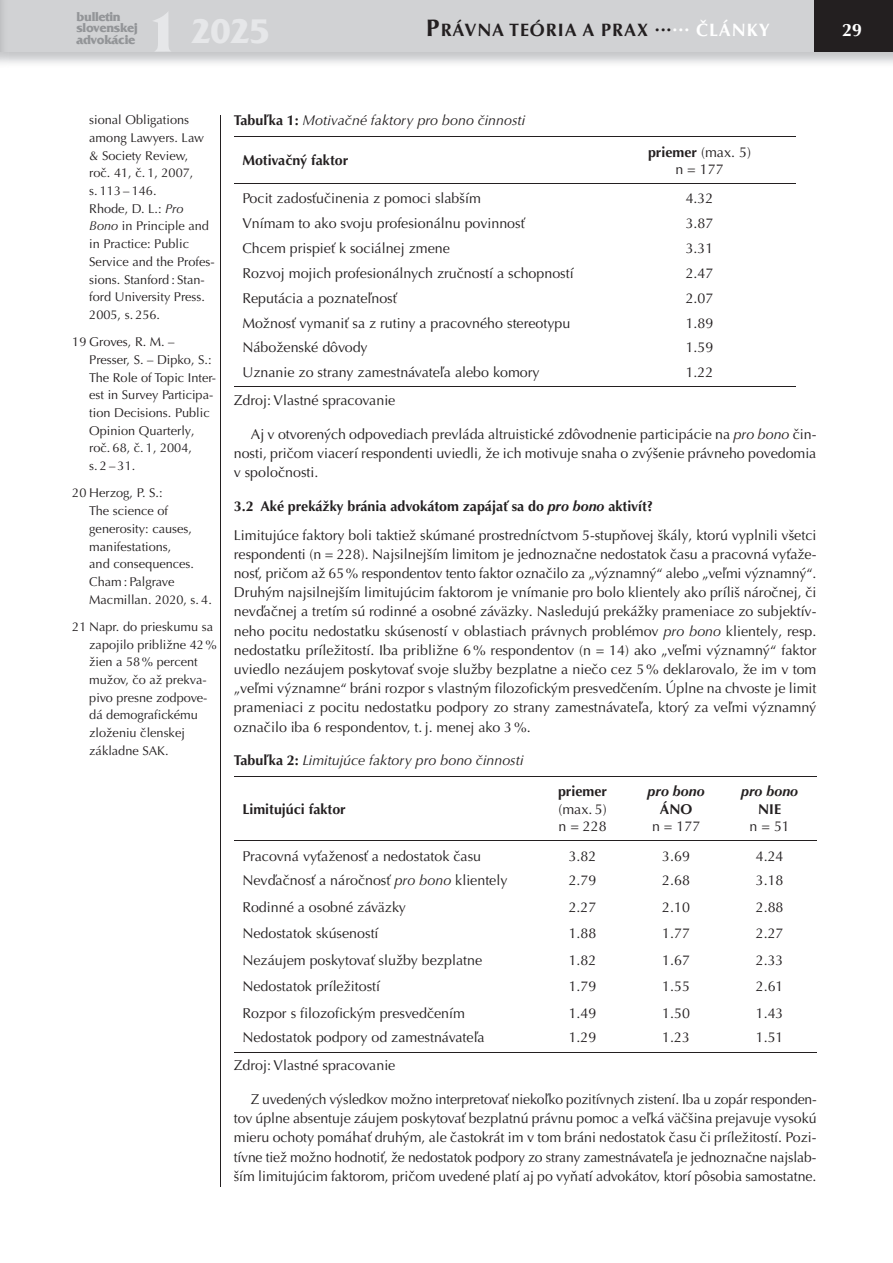
<style>
.page{position:relative;width:893px;height:1263px;background:#fff}
.page>*{position:absolute;margin:0;border:0;box-sizing:border-box;transform-origin:0 0}
.t1{font:700 36px "France";color:#e6e7e9}
.t2{font:700 18px "Optima LT Pro";letter-spacing:.05em;color:#231f20}
.t3{font:700 18px "Optima LT Pro";color:#fff}
.t4{font:14.25px/19.2px "Optima LT Pro";color:#231f20;text-align:justify}
.t5{font:italic 14.25px "Optima LT Pro";color:#231f20}
.t6{font:700 14.25px "Optima LT Pro";color:#231f20}
.t7{font:italic 700 14.25px "Optima LT Pro";color:#231f20}
.t8{font:700 13.5px/11.2px "France";letter-spacing:-.025em;color:#939598}
.t9{font:12.75px/17.7px "Optima LT Pro";color:#231f20}
.s1{font-size:60px}
.s2{font-size:24px}
.s3{color:#fff}
.s4{font-style:italic}
.s5{font-weight:700;font-style:normal}
.s6{font-weight:700}
.s7{font-weight:700;font-style:italic}
</style>
<div class="page">
<div style="left:0;top:0;width:893px;height:52px;background:#d1d2d4"></div>
<div style="left:814px;top:0;width:79px;height:52px;background:#231f20"></div>
<hr style="left:220px;top:115px;width:1px;height:1071px;background:#231f20">
<hr style="left:234px;top:136px;width:561px;height:1px;background:#231f20">
<hr style="left:234px;top:183px;width:561px;height:1px;background:#231f20">
<hr style="left:234px;top:386px;width:561px;height:1px;background:#231f20">
<hr style="left:234px;top:776px;width:582px;height:1px;background:#231f20">
<hr style="left:234px;top:840px;width:582px;height:1px;background:#231f20">
<hr style="left:234px;top:1052px;width:582px;height:1px;background:#231f20">
<p class="t8" style="left:76px;top:11px;width:63px">bulletin slovenskej advokácie</p>
<h1 class="t1" style="left:146px;top:10px;width:125px"><span class="s1">1</span> 2025</h1>
<p class="t2" style="left:426px;top:22px;width:345px"><span class="s2">P</span>RÁVNA TEÓRIA A PRAX ...<sup>...</sup> <span class="s3">ČLÁNKY</span></p>
<p class="t3" style="left:842px;top:22px;width:22px">29</p>
<p class="t9" style="left:89px;top:112px;width:127px">sional Obligations among Lawyers. Law &amp; Society Review,<br>roč. 41, č. 1, 2007,<br>s. 113 – 146.<br>Rhode, D. L.: <span class="s4">Pro<br>Bono</span> in Principle and in Practice: Public<br>Service and the Profes&shy;sions. Stanford : Stan&shy;ford University Press.<br>2005, s. 256.</p>
<p class="t9" style="left:89px;top:334px;width:128px;text-indent:-17px">19 Groves, R. M. –<br>Presser, S. – Dipko, S.:<br>The Role of Topic Inter&shy;est in Survey Participa&shy;tion Decisions. Public<br>Opinion Quarterly, roč. 68, č. 1, 2004,<br>s. 2 – 31.</p>
<p class="t9" style="left:89px;top:486px;width:124px;text-indent:-17px">20 Herzog, P. S.:<br>The science of generosity: causes, manifestations,<br>and consequences.<br>Cham : Palgrave<br>Macmillan. 2020, s. 4.</p>
<p class="t9" style="left:89px;top:619px;width:129px;text-indent:-17px">21 Napr. do prieskumu sa zapojilo približne 42 % žien a 58 % percent mužov, čo až prekva&shy;pivo presne zodpove&shy;dá demografickému zloženiu členskej základne SAK.</p>
<p class="t5" style="left:234px;top:115px;width:293px"><span class="s5">Tabuľka 1:</span> Motivačné faktory pro bono činnosti</p>
<p class="t6" style="left:242px;top:154px;width:107px">Motivačný faktor</p>
<p class="t4" style="left:648px;top:145px;width:104px;line-height:17.1px;text-align:center"><span class="s6">priemer</span> (max. 5) n = 177</p>
<p class="t4" style="left:242px;top:190px;width:240px">Pocit zadosťučinenia z pomoci slabším</p>
<p class="t4" style="left:686px;top:190px;width:29px">4.32</p>
<p class="t4" style="left:242px;top:215px;width:284px">Vnímam to ako svoju profesionálnu povinnosť</p>
<p class="t4" style="left:686px;top:215px;width:29px">3.87</p>
<p class="t4" style="left:242px;top:240px;width:209px">Chcem prispieť k sociálnej zmene</p>
<p class="t4" style="left:686px;top:240px;width:29px">3.31</p>
<p class="t4" style="left:242px;top:265px;width:333px">Rozvoj mojich profesionálnych zručností a schopností</p>
<p class="t4" style="left:686px;top:265px;width:29px">2.47</p>
<p class="t4" style="left:242px;top:290px;width:156px">Reputácia a poznateľnosť</p>
<p class="t4" style="left:686px;top:290px;width:29px">2.07</p>
<p class="t4" style="left:242px;top:315px;width:330px">Možnosť vymaniť sa z rutiny a pracovného stereotypu</p>
<p class="t4" style="left:686px;top:315px;width:29px">1.89</p>
<p class="t4" style="left:242px;top:339px;width:127px">Náboženské dôvody</p>
<p class="t4" style="left:686px;top:339px;width:29px">1.59</p>
<p class="t4" style="left:242px;top:364px;width:299px">Uznanie zo strany zamestnávateľa alebo komory</p>
<p class="t4" style="left:686px;top:364px;width:29px">1.22</p>
<p class="t4" style="left:234px;top:392px;width:163px">Zdroj: Vlastné spracovanie</p>
<p class="t4" style="left:234px;top:426px;width:584px;text-indent:17px">Aj v otvorených odpovediach prevláda altruistické zdôvodnenie participácie na <span class="s4">pro bono</span> čin&shy;nosti, pričom viacerí respondenti uviedli, že ich motivuje snaha o zvýšenie právneho povedomia v spoločnosti.</p>
<p class="t4" style="left:234px;top:493px;width:584px;line-height:28.8px"><span class="s6">3.2 Aké prekážky bránia advokátom zapájať sa do</span> <span class="s7">pro bono</span> <span class="s6">aktivít?<br></span>Limitujúce faktory boli taktiež skúmané prostredníctvom 5-stupňovej škály, ktorú vyplnili všetci</p>
<p class="t4" style="left:234px;top:546px;width:584px">respondenti (n = 228). Najsilnejším limitom je jednoznačne nedostatok času a pracovná vyťaže&shy;nosť, pričom až 65 % respondentov tento faktor označilo za „významný“ alebo „veľmi významný“.<br>Druhým najsilnejším limitujúcim faktorom je vnímanie pro bolo klientely ako príliš náročnej, či nevďačnej a tretím sú rodinné a osobné záväzky. Nasledujú prekážky prameniace zo subjektív&shy;neho pocitu nedostatku skúseností v oblastiach právnych problémov <span class="s4">pro bono</span> klientely, resp. nedostatku príležitostí. Iba približne 6 % respondentov (n = 14) ako „veľmi významný“ faktor uviedlo nezáujem poskytovať svoje služby bezplatne a niečo cez 5 % deklarovalo, že im v tom „veľmi významne“ bráni rozpor s vlastným filozofickým presvedčením. Úplne na chvoste je limit prameniaci z pocitu nedostatku podpory zo strany zamestnávateľa, ktorý za veľmi významný označilo iba 6 respondentov, t. j. menej ako 3 %.</p>
<p class="t5" style="left:234px;top:755px;width:291px"><span class="s5">Tabuľka 2:</span> Limitujúce faktory pro bono činnosti</p>
<p class="t6" style="left:242px;top:803px;width:105px">Limitujúci faktor</p>
<p class="t7" style="left:647px;top:786px;width:59px">pro bono</p>
<p class="t6" style="left:660px;top:803px;width:34px">ÁNO</p>
<p class="t4" style="left:652px;top:818px;width:50px">n = 177</p>
<p class="t7" style="left:741px;top:786px;width:59px">pro bono</p>
<p class="t6" style="left:758px;top:803px;width:24px">NIE</p>
<p class="t4" style="left:749px;top:818px;width:42px">n = 51</p>
<p class="t6" style="left:558px;top:786px;width:51px">priemer</p>
<p class="t4" style="left:558px;top:802px;width:50px;line-height:17.1px">(max. 5) n = 228</p>
<p class="t4" style="left:242px;top:848px;width:240px">Pracovná vyťaženosť a nedostatok času</p>
<p class="t4" style="left:569px;top:848px;width:29px">3.82</p>
<p class="t4" style="left:662px;top:848px;width:29px">3.69</p>
<p class="t4" style="left:756px;top:848px;width:29px">4.24</p>
<p class="t4" style="left:242px;top:872px;width:267px">Nevďačnosť a náročnosť <span class="s4">pro bono</span> klientely</p>
<p class="t4" style="left:569px;top:872px;width:29px">2.79</p>
<p class="t4" style="left:662px;top:872px;width:29px">2.68</p>
<p class="t4" style="left:756px;top:872px;width:29px">3.18</p>
<p class="t4" style="left:242px;top:899px;width:165px">Rodinné a osobné záväzky</p>
<p class="t4" style="left:569px;top:899px;width:29px">2.27</p>
<p class="t4" style="left:662px;top:899px;width:29px">2.10</p>
<p class="t4" style="left:756px;top:899px;width:29px">2.88</p>
<p class="t4" style="left:242px;top:925px;width:138px">Nedostatok skúseností</p>
<p class="t4" style="left:569px;top:925px;width:29px">1.88</p>
<p class="t4" style="left:662px;top:925px;width:29px">1.77</p>
<p class="t4" style="left:756px;top:925px;width:29px">2.27</p>
<p class="t4" style="left:242px;top:952px;width:241px">Nezáujem poskytovať služby bezplatne</p>
<p class="t4" style="left:569px;top:952px;width:29px">1.82</p>
<p class="t4" style="left:662px;top:952px;width:29px">1.67</p>
<p class="t4" style="left:756px;top:952px;width:29px">2.33</p>
<p class="t4" style="left:242px;top:978px;width:139px">Nedostatok príležitostí</p>
<p class="t4" style="left:569px;top:978px;width:29px">1.79</p>
<p class="t4" style="left:662px;top:978px;width:29px">1.55</p>
<p class="t4" style="left:756px;top:978px;width:29px">2.61</p>
<p class="t4" style="left:242px;top:1004px;width:224px">Rozpor s filozofickým presvedčením</p>
<p class="t4" style="left:569px;top:1004px;width:29px">1.49</p>
<p class="t4" style="left:662px;top:1004px;width:29px">1.50</p>
<p class="t4" style="left:756px;top:1004px;width:29px">1.43</p>
<p class="t4" style="left:242px;top:1029px;width:244px">Nedostatok podpory od zamestnávateľa</p>
<p class="t4" style="left:569px;top:1029px;width:29px">1.29</p>
<p class="t4" style="left:662px;top:1029px;width:29px">1.23</p>
<p class="t4" style="left:756px;top:1029px;width:29px">1.51</p>
<p class="t4" style="left:234px;top:1057px;width:163px">Zdroj: Vlastné spracovanie</p>
<p class="t4" style="left:234px;top:1091px;width:584px;text-indent:17px">Z uvedených výsledkov možno interpretovať niekoľko pozitívnych zistení. Iba u zopár responden&shy;tov úplne absentuje záujem poskytovať bezplatnú právnu pomoc a veľká väčšina prejavuje vysokú mieru ochoty pomáhať druhým, ale častokrát im v tom bráni nedostatok času či príležitostí. Pozi&shy;tívne tiež možno hodnotiť, že nedostatok podpory zo strany zamestnávateľa je jednoznačne najslab&shy;ším limitujúcim faktorom, pričom uvedené platí aj po vyňatí advokátov, ktorí pôsobia samostatne.</p>
</div>
